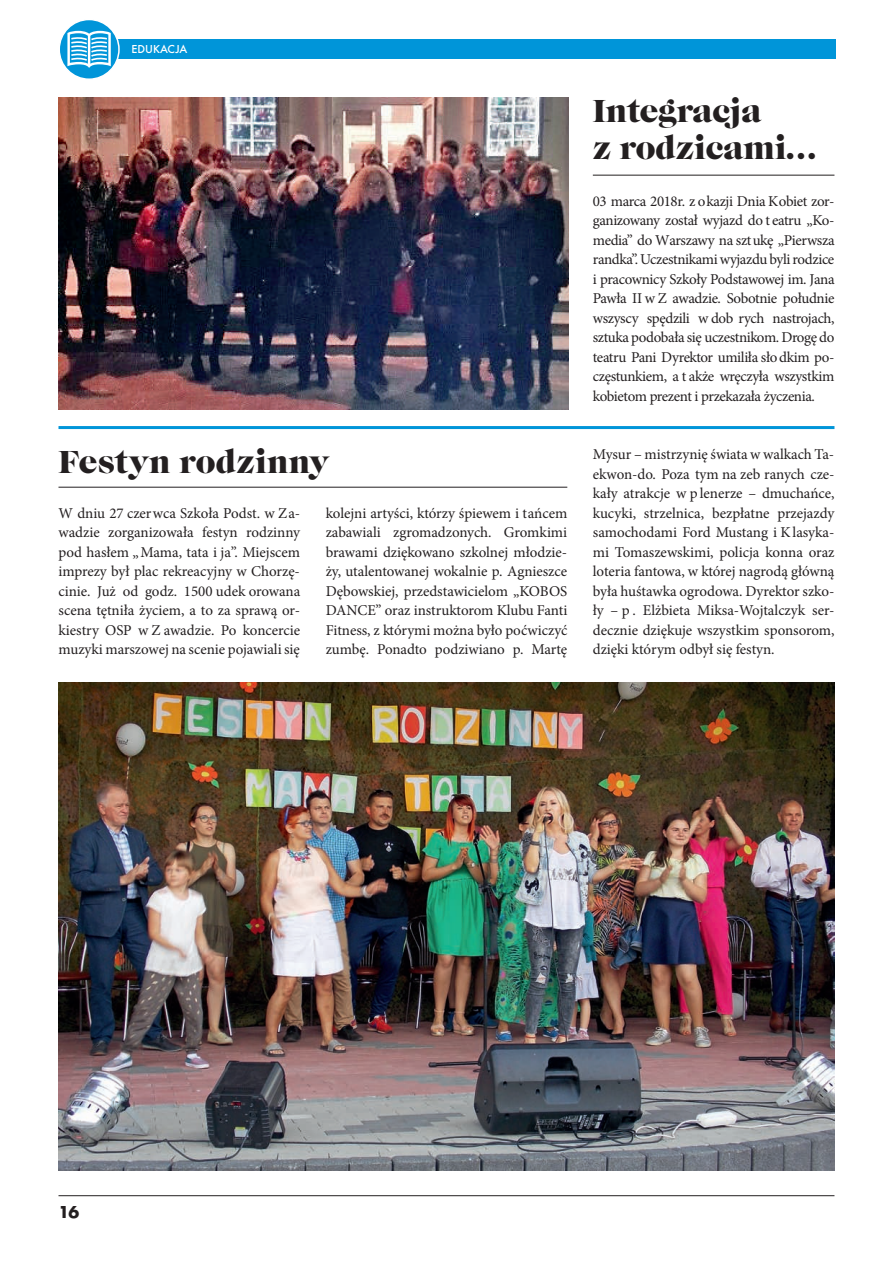
<style>
.page{position:relative;width:893px;height:1263px;background:#fff}
.page>*{position:absolute;margin:0;border:0;box-sizing:border-box;transform-origin:0 0}
.t1{font:33px/37.5px "Caslon Gra DCE";color:#231f20}
.t2{font:700 18px "Futura TCE";color:#231f20}
.t3{font:15px/19.5px "Minion Pro";letter-spacing:-.005em;color:#231f20;text-align:justify}
.t4{font:500 12px "Futura TCE";color:#fff}
</style>
<div class="page">
<hr style="left:58px;top:1195px;width:776px;height:1px;background:#231f20">
<img style="left:58px;top:682px;width:776px;height:488px">
<img style="left:58px;top:97px;width:510px;height:313px">
<div style="left:117px;top:39px;width:718px;height:19px;background:#0095d9"></div>
<svg style="left:59px;top:19px;width:60px;height:60px"></svg>
<div style="left:58px;top:19px;width:62px;height:61px;border:2px solid #fff;border-radius:50%"></div>
<svg style="left:67px;top:31px;width:44px;height:37px"></svg>
<hr style="left:58px;top:426px;width:776px;height:3px;background:#0095d9">
<hr style="left:593px;top:175px;width:241px;height:1px;background:#231f20">
<hr style="left:58px;top:487px;width:509px;height:1px;background:#231f20">
<p class="t4" style="left:132px;top:42px;width:57px">EDUKACJA</p>
<h1 class="t1" style="left:58px;top:444px;width:272px">Festyn rodzinny</h1>
<p class="t3" style="left:326px;top:503px;width:243px">kolejni artyści, którzy śpiewem i tańcem zabawiali zgromadzonych. Gromkimi brawami dziękowano szkolnej młodzie&shy;ży, utalentowanej wokalnie p. Agnieszce Dębowskiej, przedstawicielom „KOBOS DANCE” oraz instruktorom Klubu Fanti Fitness, z którymi można było poćwiczyć zumbę. Ponadto podziwiano p. Martę</p>
<p class="t3" style="left:58px;top:503px;width:243px">W dniu 27 czerwca Szkoła Podst. w Za&shy;wadzie zorganizowała festyn rodzinny pod hasłem „Mama, tata i ja”. Miejscem imprezy był plac rekreacyjny w Chorzę&shy;cinie. Już od godz. 1500 udek orowana scena tętniła życiem, a to za sprawą or&shy;kiestry OSP w Z awadzie. Po koncercie muzyki marszowej na scenie pojawiali się</p>
<h1 class="t1" style="left:593px;top:93px;width:224px">Integracja<br>z rodzicami…</h1>
<p class="t3" style="left:593px;top:191px;width:243px">03 marca 2018r. z okazji Dnia Kobiet zor&shy;ganizowany został wyjazd do t eatru „Ko&shy;media” do Warszawy na sztukę „Pierwsza randka”. Uczestnikami wyjazdu byli rodzice i pracownicy Szkoły Podstawowej im. Jana Pawła II w Z awadzie. Sobotnie południe wszyscy spędzili w dob rych nastrojach, sztuka podobała się uczestnikom. Drogę do teatru Pani Dyrektor umiliła słodkim po&shy;częstunkiem, a t akże wręczyła wszystkim kobietom prezent i przekazała życzenia.</p>
<p class="t3" style="left:593px;top:445px;width:243px">Mysur – mistrzynię świata w walkach Ta&shy;ekwon-do. Poza tym na zeb ranych cze&shy;kały atrakcje w p lenerze – dmuchańce, kucyki, strzelnica, bezpłatne przejazdy samochodami Ford Mustang i K lasyka&shy;mi Tomaszewskimi, policja konna oraz loteria fantowa, w której nagrodą główną była huśtawka ogrodowa. Dyrektor szko&shy;ły – p . Elżbieta Miksa-Wojtalczyk ser&shy;decznie dziękuje wszystkim sponsorom, dzięki którym odbył się festyn.</p>
<p class="t2" style="left:58px;top:1201px;width:22px">16</p>
</div>
